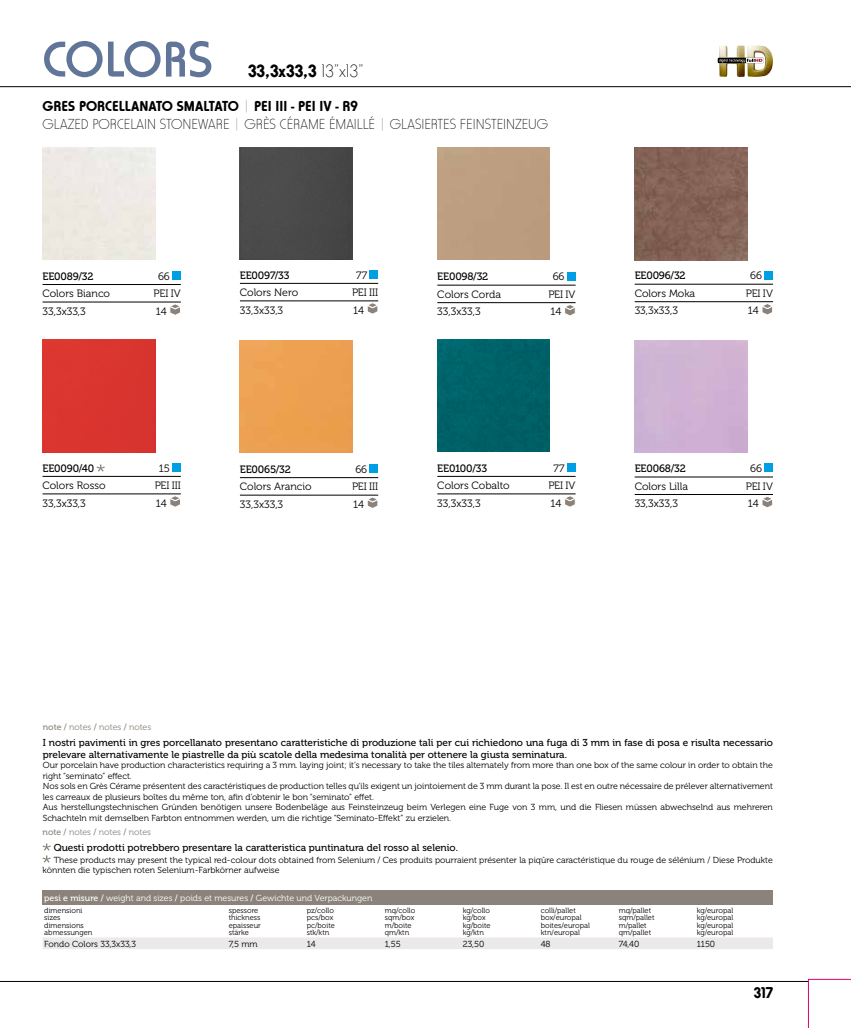
<style>
.page{position:relative;width:851px;height:1028px;background:#fff}
.page>*{position:absolute;margin:0;border:0;box-sizing:border-box;transform-origin:0 0}
.t1{font:500 52.5px "Horatio D";color:#617599}
.t2{font:700 18.75px "Horatio D";color:#000}
.t3{font:700 16.25px "Horatio D";color:#000}
.t4{font:15px/18px "Horatio D Ligh";color:#000}
.t5{font:10.62px "Museo 300";color:#000}
.t6{font:10.62px "Museo 500";letter-spacing:-.015em;color:#000}
.t7{font:10px/12px "Museo 500";color:#000}
.t8{font:8.75px/10.5px "Museo 300";color:#000}
.t9{font:8.75px "Museo 300";color:#fff}
.t10{font:8.75px "Museo 300";color:#8b837b}
.t11{font:7.5px/7.5px "Museo 300";color:#000}
.s1{font-family:"Horatio D Ligh";font-weight:400}
.s2{font-family:"Horatio D";font-weight:700}
.s3{color:#9d9d9c}
.s4{font-family:"Museo 500"}
</style>
<div class="page">
<hr style="left:0;top:86px;width:850px;height:1px;background:#000">
<hr style="left:0;top:981px;width:808px;height:1px;background:#000">
<img style="left:719px;top:46px;width:25px;height:31px">
<img style="left:747px;top:46px;width:25px;height:31px">
<div style="left:717px;top:58px;width:46px;height:5px;background:#000"></div>
<svg style="left:745px;top:58px;width:18px;height:5px"></svg>
<svg style="left:719px;top:59px;width:43px;height:3px"></svg>
<div style="left:43px;top:890px;width:729px;height:15px;background:#8b837b"></div>
<svg style="left:43px;top:937px;width:729px;height:12px;background:#eceae9"></svg>
<hr style="left:43px;top:284px;width:138px;height:1px;background:#000">
<hr style="left:43px;top:302px;width:138px;height:1px;background:#000">
<div style="left:172px;top:271px;width:9px;height:9px;background:#009fe3"></div>
<svg style="left:170px;top:304px;width:10px;height:11px"></svg>
<hr style="left:634px;top:477px;width:138px;height:1px;background:#000">
<hr style="left:634px;top:494px;width:138px;height:1px;background:#000">
<div style="left:764px;top:463px;width:8px;height:9px;background:#009fe3"></div>
<svg style="left:762px;top:497px;width:11px;height:11px"></svg>
<hr style="left:240px;top:283px;width:138px;height:1px;background:#000">
<hr style="left:240px;top:301px;width:138px;height:1px;background:#000">
<div style="left:369px;top:270px;width:9px;height:8px;background:#009fe3"></div>
<svg style="left:367px;top:303px;width:11px;height:11px"></svg>
<div style="left:240px;top:147px;width:112px;height:113px;background:#4a4a4a"></div>
<hr style="left:634px;top:284px;width:138px;height:1px;background:#000">
<hr style="left:634px;top:301px;width:138px;height:1px;background:#000">
<div style="left:764px;top:271px;width:8px;height:8px;background:#009fe3"></div>
<svg style="left:762px;top:304px;width:11px;height:11px"></svg>
<img style="left:634px;top:148px;width:113px;height:112px">
<hr style="left:437px;top:285px;width:138px;height:1px;background:#000">
<hr style="left:437px;top:302px;width:138px;height:1px;background:#000">
<div style="left:567px;top:272px;width:8px;height:8px;background:#009fe3"></div>
<svg style="left:565px;top:305px;width:10px;height:11px"></svg>
<div style="left:240px;top:340px;width:112px;height:112px;background:#eca051"></div>
<hr style="left:240px;top:477px;width:138px;height:1px;background:#000">
<hr style="left:240px;top:495px;width:138px;height:1px;background:#000">
<div style="left:369px;top:464px;width:9px;height:9px;background:#009fe3"></div>
<svg style="left:367px;top:497px;width:11px;height:11px"></svg>
<div style="left:43px;top:340px;width:112px;height:112px;background:#da352f"></div>
<hr style="left:437px;top:476px;width:138px;height:1px;background:#000">
<hr style="left:437px;top:493px;width:138px;height:1px;background:#000">
<div style="left:567px;top:463px;width:8px;height:8px;background:#009fe3"></div>
<svg style="left:565px;top:496px;width:10px;height:11px"></svg>
<div style="left:437px;top:339px;width:113px;height:113px;background:#006168"></div>
<hr style="left:43px;top:476px;width:138px;height:1px;background:#000">
<hr style="left:43px;top:493px;width:138px;height:1px;background:#000">
<svg style="left:97px;top:464px;width:8px;height:7px"></svg>
<div style="left:172px;top:463px;width:9px;height:8px;background:#009fe3"></div>
<svg style="left:170px;top:496px;width:10px;height:11px"></svg>
<svg style="left:43px;top:843px;width:8px;height:19px"></svg>
<svg style="left:807px;top:978px;width:43px;height:50px"></svg>
<p class="t1" style="left:43px;top:29px;width:171px">COLORS</p>
<p class="t2" style="left:248px;top:60px;width:117px">33,3x33,3 <span class="s1">13”x13”</span></p>
<p class="t4" style="left:43px;top:98px;width:507px"><span class="s2">GRES PORCELLANATO SMALTATO</span> <span class="s3">|</span> <span class="s2">PEI III - PEI IV - R9<br></span>GLAZED PORCELAIN STONEWARE <span class="s3">|</span> GRÈS CÉRAME ÉMAILLÉ <span class="s3">|</span> GLASIERTES FEINSTEINZEUG</p>
<p class="t6" style="left:43px;top:270px;width:52px">EE0089/32</p>
<p class="t5" style="left:158px;top:270px;width:13px">66</p>
<p class="t5" style="left:43px;top:288px;width:69px">Colors Bianco</p>
<p class="t5" style="left:154px;top:288px;width:29px">PEI IV</p>
<p class="t5" style="left:43px;top:305px;width:45px">33,3x33,3</p>
<p class="t5" style="left:156px;top:305px;width:12px">14</p>
<p class="t6" style="left:43px;top:462px;width:53px">EE0090/40</p>
<p class="t5" style="left:159px;top:462px;width:12px">15</p>
<p class="t5" style="left:43px;top:480px;width:64px">Colors Rosso</p>
<p class="t5" style="left:155px;top:480px;width:28px">PEI III</p>
<p class="t5" style="left:43px;top:497px;width:45px">33,3x33,3</p>
<p class="t5" style="left:156px;top:497px;width:12px">14</p>
<p class="t6" style="left:240px;top:269px;width:51px">EE0097/33</p>
<p class="t5" style="left:356px;top:269px;width:12px">77</p>
<p class="t5" style="left:240px;top:287px;width:60px">Colors Nero</p>
<p class="t5" style="left:352px;top:287px;width:28px">PEI III</p>
<p class="t5" style="left:240px;top:304px;width:45px">33,3x33,3</p>
<p class="t5" style="left:353px;top:304px;width:12px">14</p>
<p class="t6" style="left:240px;top:463px;width:52px">EE0065/32</p>
<p class="t5" style="left:355px;top:463px;width:13px">66</p>
<p class="t5" style="left:240px;top:481px;width:73px">Colors Arancio</p>
<p class="t5" style="left:352px;top:481px;width:28px">PEI III</p>
<p class="t5" style="left:240px;top:498px;width:45px">33,3x33,3</p>
<p class="t5" style="left:353px;top:498px;width:12px">14</p>
<p class="t6" style="left:437px;top:271px;width:53px">EE0098/32</p>
<p class="t5" style="left:552px;top:271px;width:13px">66</p>
<p class="t5" style="left:437px;top:288px;width:65px">Colors Corda</p>
<p class="t5" style="left:548px;top:288px;width:29px">PEI IV</p>
<p class="t5" style="left:437px;top:306px;width:45px">33,3x33,3</p>
<p class="t5" style="left:550px;top:306px;width:12px">14</p>
<p class="t6" style="left:437px;top:462px;width:51px">EE0100/33</p>
<p class="t5" style="left:553px;top:462px;width:12px">77</p>
<p class="t5" style="left:437px;top:480px;width:74px">Colors Cobalto</p>
<p class="t5" style="left:548px;top:480px;width:29px">PEI IV</p>
<p class="t5" style="left:437px;top:497px;width:45px">33,3x33,3</p>
<p class="t5" style="left:550px;top:497px;width:12px">14</p>
<p class="t6" style="left:634px;top:270px;width:52px">EE0096/32</p>
<p class="t5" style="left:750px;top:270px;width:13px">66</p>
<p class="t5" style="left:634px;top:287px;width:62px">Colors Moka</p>
<p class="t5" style="left:745px;top:287px;width:29px">PEI IV</p>
<p class="t5" style="left:634px;top:305px;width:45px">33,3x33,3</p>
<p class="t5" style="left:747px;top:305px;width:12px">14</p>
<p class="t6" style="left:634px;top:463px;width:53px">EE0068/32</p>
<p class="t5" style="left:750px;top:463px;width:13px">66</p>
<p class="t5" style="left:634px;top:480px;width:55px">Colors Lilla</p>
<p class="t5" style="left:745px;top:480px;width:29px">PEI IV</p>
<p class="t5" style="left:634px;top:498px;width:45px">33,3x33,3</p>
<p class="t5" style="left:747px;top:498px;width:12px">14</p>
<p class="t10" style="left:43px;top:722px;width:110px"><span class="s4">note /</span> notes <span class="s4">/</span> notes <span class="s4">/</span> notes</p>
<p class="t7" style="left:43px;top:736px;width:731px">I nostri pavimenti in gres porcellanato presentano caratteristiche di produzione tali per cui richiedono una fuga di 3 mm in fase di posa e risulta necessario prelevare alternativamente le piastrelle da più scatole della medesima tonalità per ottenere la giusta seminatura.</p>
<p class="t8" style="left:43px;top:760px;width:731px">Our porcelain have production characteristics requiring a 3 mm. laying joint; it’s necessary to take the tiles alternately from more than one box of the same colour in order to obtain the right “seminato” effect.<br>Nos sols en Grès Cérame présentent des caractéristiques de production telles qu’ils exigent un jointoiement de 3 mm durant la pose. Il est en outre nécessaire de prélever alternativement les carreaux de plusieurs boîtes du même ton, afin d’obtenir le bon “seminato” effet.<br>Aus herstellungstechnischen Gründen benötigen unsere Bodenbeläge aus Feinsteinzeug beim Verlegen eine Fuge von 3 mm, und die Fliesen müssen abwechselnd aus mehreren Schachteln mit demselben Farbton entnommen werden, um die richtige “Seminato-Effekt” zu erzielen.</p>
<p class="t10" style="left:43px;top:827px;width:110px"><span class="s4">note /</span> notes <span class="s4">/</span> notes <span class="s4">/</span> notes</p>
<p class="t7" style="left:54px;top:841px;width:406px">Questi prodotti potrebbero presentare la caratteristica puntinatura del rosso al selenio.</p>
<p class="t8" style="left:43px;top:854px;width:731px;text-indent:11px">These products may present the typical red-colour dots obtained from Selenium / Ces produits pourraient présenter la piqûre caractéristique du rouge de sélénium / Diese Produkte könnten die typischen roten Selenium-Farbkörner aufweise</p>
<p class="t9" style="left:44px;top:893px;width:329px"><span class="s4">pesi e misure /</span> weight and sizes <span class="s4">/</span> poids et mesures <span class="s4">/</span> Gewichte und Verpackungen</p>
<p class="t11" style="left:44px;top:906px;width:50px">dimensioni sizes dimensions abmessungen</p>
<p class="t11" style="left:229px;top:906px;width:34px">spessore thickness epaisseur stärke</p>
<p class="t11" style="left:306px;top:906px;width:30px">pz/collo pcs/box pc/boite stk/ktn</p>
<p class="t11" style="left:384px;top:906px;width:32px">mq/collo sqm/box m/boite qm/ktn</p>
<p class="t11" style="left:462px;top:906px;width:29px">kg/collo kg/box kg/boite kg/ktn</p>
<p class="t11" style="left:540px;top:906px;width:51px">colli/pallet box/europal boites/europal ktn/europal</p>
<p class="t11" style="left:618px;top:906px;width:37px">mq/pallet sqm/pallet m/pallet qm/pallet</p>
<p class="t11" style="left:696px;top:906px;width:38px;text-align:justify">kg/europal kg/europal kg/europal kg/europal</p>
<p class="t8" style="left:44px;top:938px;width:93px">Fondo Colors 33,3x33,3</p>
<p class="t8" style="left:229px;top:938px;width:30px">7,5 mm</p>
<p class="t8" style="left:306px;top:938px;width:10px">14</p>
<p class="t8" style="left:384px;top:938px;width:17px">1,55</p>
<p class="t8" style="left:462px;top:938px;width:23px">23,50</p>
<p class="t8" style="left:540px;top:938px;width:11px">48</p>
<p class="t8" style="left:618px;top:938px;width:22px">74,40</p>
<p class="t8" style="left:696px;top:938px;width:20px">1150</p>
<p class="t3" style="left:753px;top:983px;width:21px">317</p>
</div>
